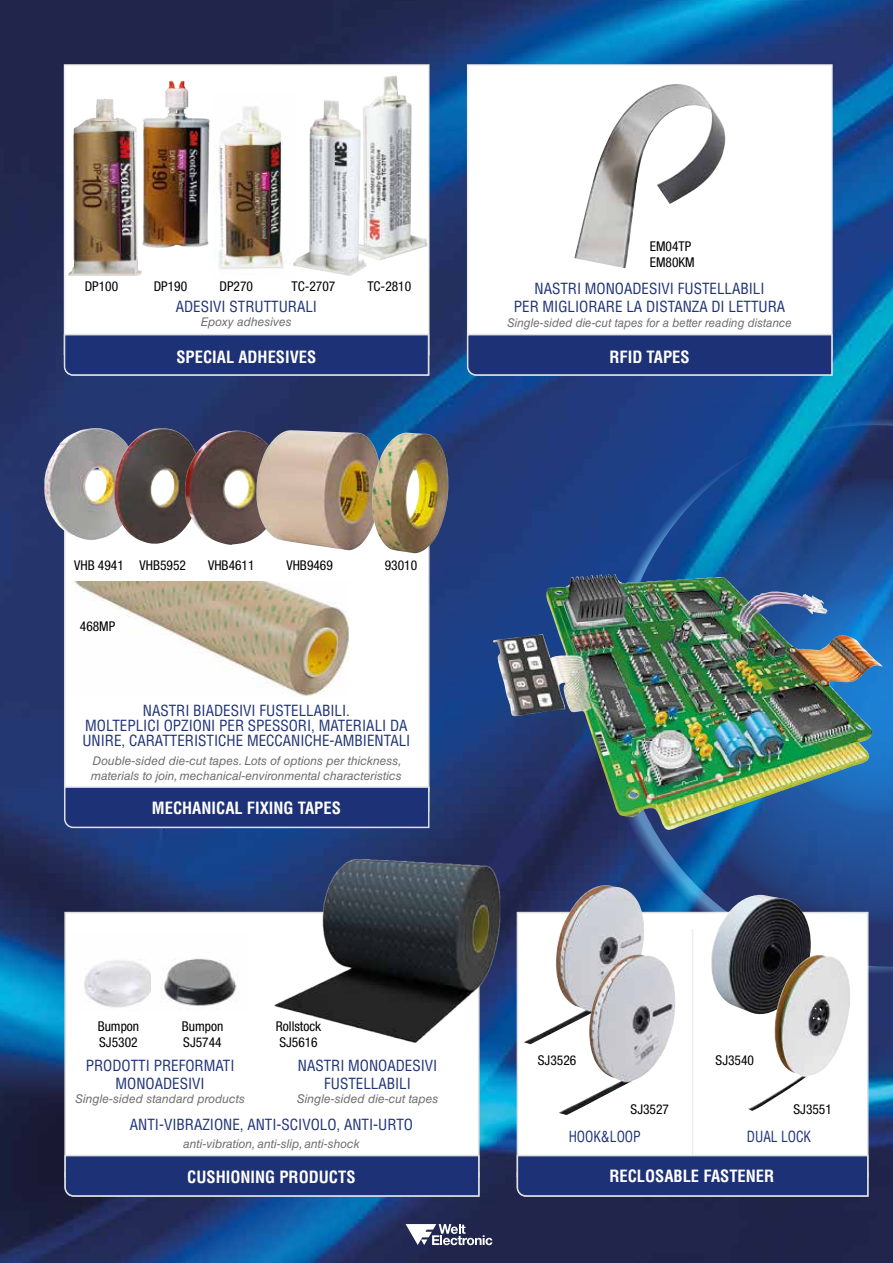
<style>
.page{position:relative;width:893px;height:1263px;background:#fff}
.page>*{position:absolute;margin:0;border:0;box-sizing:border-box;transform-origin:0 0}
.t1{font:700 condensed 16.5px "Helvetica LT Std";color:#fff}
.t2{font:condensed 15px/18px "Helvetica LT Std";color:#1d3176;text-align:center}
.t3{font:condensed 15px "Helvetica LT Std";color:#1d3176;scale:.9 1}
.t4{font:condensed 13.5px/16.2px "Helvetica Neue";color:#000}
.t5{font:italic 12px/15px "Helvetica LT Std";color:#706f6f}
.t6{font:italic 12px "Helvetica LT Std";color:#706f6f;scale:.96 1}
</style>
<div class="page">
<img style="left:0;top:0;width:893px;height:1263px">
<div style="left:65px;top:65px;width:364px;height:289px;background:#fff"></div>
<div style="left:64px;top:64px;width:365px;height:291px;border:2px solid #ededed"></div>
<img style="left:68px;top:119px;width:74px;height:157px">
<img style="left:87px;top:80px;width:123px;height:173px">
<img style="left:214px;top:106px;width:70px;height:163px">
<img style="left:367px;top:75px;width:60px;height:186px">
<img style="left:293px;top:100px;width:74px;height:176px">
<div style="left:468px;top:65px;width:364px;height:289px;background:#fff"></div>
<div style="left:467px;top:64px;width:366px;height:291px;border:2px solid #ededed"></div>
<img style="left:574px;top:84px;width:151px;height:184px">
<div style="left:65px;top:470px;width:364px;height:321px;background:#fff"></div>
<img style="left:44px;top:428px;width:70px;height:112px">
<img style="left:114px;top:428px;width:87px;height:116px">
<img style="left:74px;top:581px;width:274px;height:116px">
<img style="left:184px;top:431px;width:71px;height:114px">
<img style="left:255px;top:430px;width:127px;height:121px">
<img style="left:372px;top:433px;width:77px;height:120px">
<div style="left:65px;top:912px;width:414px;height:264px;background:#fff"></div>
<div style="left:517px;top:912px;width:351px;height:264px;background:#fff"></div>
<hr style="left:692px;top:929px;width:1px;height:233px;background:#ededed">
<img style="left:84px;top:959px;width:67px;height:49px">
<img style="left:252px;top:823px;width:301px;height:240px">
<img style="left:160px;top:959px;width:77px;height:47px">
<svg style="left:562px;top:380px;width:331px;height:632px"></svg>
<svg style="left:655px;top:473px;width:238px;height:456px"></svg>
<svg style="left:883px;top:587px;width:10px;height:228px"></svg>
<img style="left:523px;top:885px;width:123px;height:159px">
<img style="left:558px;top:954px;width:117px;height:161px">
<img style="left:710px;top:895px;width:101px;height:117px">
<img style="left:747px;top:955px;width:103px;height:156px">
<img style="left:493px;top:574px;width:390px;height:256px">
<svg style="left:406px;top:1224px;width:86px;height:21px"></svg>
<svg style="left:63px;top:333px;width:367px;height:43px"></svg>
<svg style="left:466px;top:333px;width:367px;height:43px"></svg>
<svg style="left:63px;top:786px;width:367px;height:43px"></svg>
<svg style="left:516px;top:1154px;width:353px;height:43px"></svg>
<svg style="left:64px;top:1154px;width:416px;height:43px"></svg>
<p class="t4" style="left:85px;top:278px;width:35px">DP100</p>
<p class="t4" style="left:154px;top:278px;width:35px">DP190</p>
<p class="t4" style="left:220px;top:278px;width:35px">DP270</p>
<p class="t4" style="left:291px;top:278px;width:45px">TC-2707</p>
<p class="t4" style="left:367px;top:278px;width:45px">TC-2810</p>
<p class="t2" style="left:176px;top:297px;width:143px">ADESIVI STRUTTURALI</p>
<p class="t5" style="left:201px;top:314px;width:92px">Epoxy adhesives</p>
<p class="t1" style="left:176px;top:347px;width:141px">SPECIAL ADHESIVES</p>
<p class="t4" style="left:74px;top:557px;width:113px">VHB 4941 VHB5952</p>
<p class="t4" style="left:208px;top:557px;width:48px">VHB4611</p>
<p class="t4" style="left:286px;top:557px;width:48px">VHB9469</p>
<p class="t4" style="left:385px;top:557px;width:34px">93010</p>
<p class="t4" style="left:80px;top:618px;width:37px">468MP</p>
<p class="t2" style="left:82px;top:703px;width:330px;line-height:15px">NASTRI BIADESIVI FUSTELLABILI.<br>MOLTEPLICI OPZIONI PER SPESSORI, MATERIALI DA<br>UNIRE, CARATTERISTICHE MECCANICHE-AMBIENTALI</p>
<p class="t5" style="left:91px;top:754px;width:312px">Double-sided die-cut tapes. Lots of options per thickness, materials to join, mechanical-environmental characteristics</p>
<p class="t1" style="left:152px;top:798px;width:190px">MECHANICAL FIXING TAPES</p>
<p class="t4" style="left:650px;top:238px;width:46px">EM04TP<br>EM80KM</p>
<p class="t2" style="left:514px;top:280px;width:273px">NASTRI MONOADESIVI FUSTELLABILI<br>PER MIGLIORARE LA DISTANZA DI LETTURA</p>
<p class="t6" style="left:507px;top:315px;width:298px">Single-sided die-cut tapes for a better reading distance</p>
<p class="t1" style="left:609px;top:347px;width:82px">RFID TAPES</p>
<p class="t4" style="left:98px;top:1018px;width:43px">Bumpon<br>SJ5302</p>
<p class="t4" style="left:182px;top:1018px;width:43px">Bumpon<br>SJ5744</p>
<p class="t4" style="left:276px;top:1018px;width:47px">Rollstock<br>SJ5616</p>
<p class="t2" style="left:86px;top:1056px;width:150px">PRODOTTI PREFORMATI<br>MONOADESIVI</p>
<p class="t5" style="left:75px;top:1091px;width:171px">Single-sided standard products</p>
<p class="t2" style="left:130px;top:1115px;width:285px">ANTI-VIBRAZIONE, ANTI-SCIVOLO, ANTI-URTO</p>
<p class="t5" style="left:183px;top:1136px;width:178px">anti-vibration, anti-slip, anti-shock</p>
<p class="t2" style="left:298px;top:1056px;width:141px">NASTRI MONOADESIVI<br>FUSTELLABILI</p>
<p class="t5" style="left:297px;top:1091px;width:143px">Single-sided die-cut tapes</p>
<p class="t4" style="left:538px;top:1052px;width:40px">SJ3526</p>
<p class="t4" style="left:716px;top:1052px;width:40px">SJ3540</p>
<p class="t4" style="left:631px;top:1101px;width:40px">SJ3527</p>
<p class="t4" style="left:793px;top:1101px;width:40px">SJ3551</p>
<p class="t3" style="left:569px;top:1127px;width:82px">HOOK&amp;LOOP</p>
<p class="t3" style="left:747px;top:1127px;width:73px">DUAL LOCK</p>
<p class="t1" style="left:187px;top:1167px;width:170px">CUSHIONING PRODUCTS</p>
<p class="t1" style="left:609px;top:1165px;width:166px">RECLOSABLE FASTENER</p>
</div>
